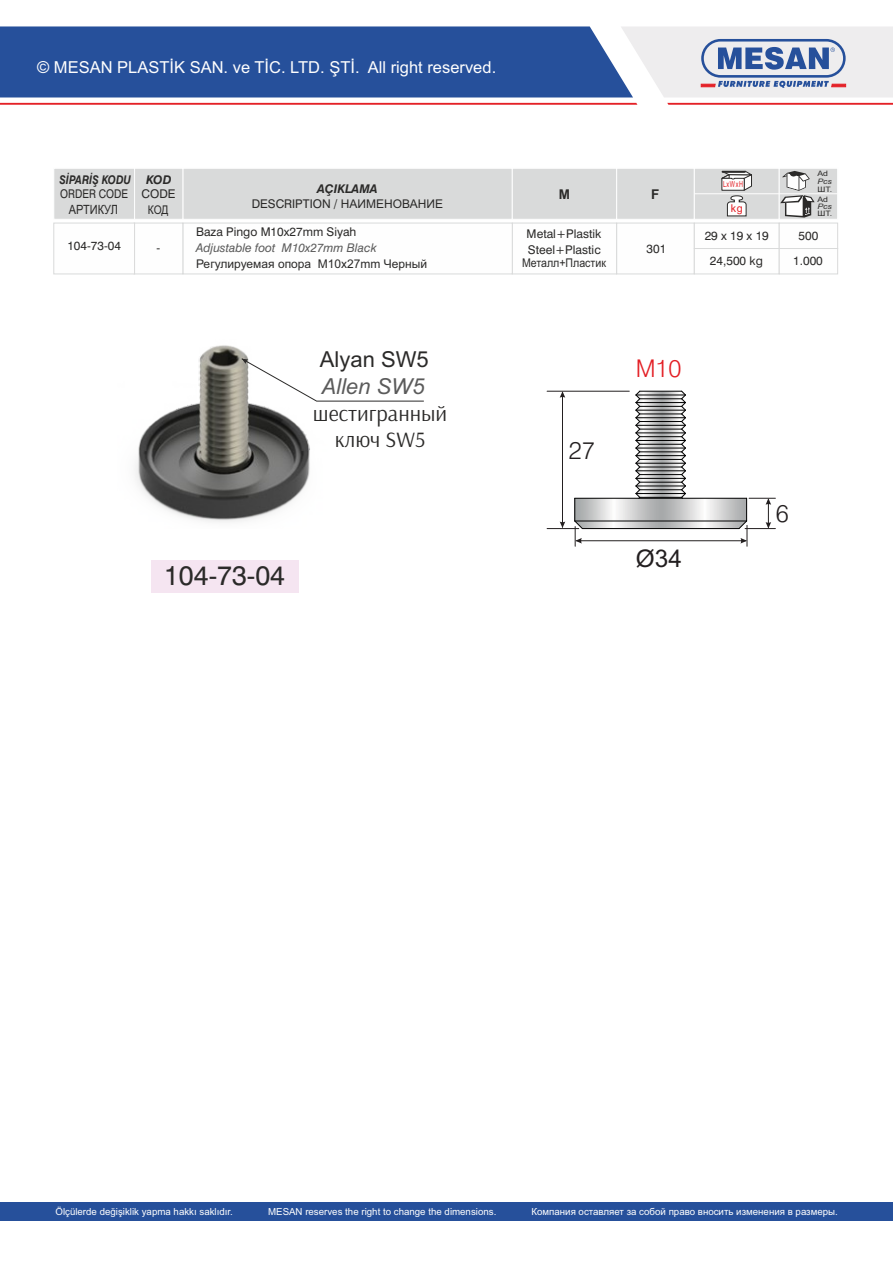
<style>
.page{position:relative;width:893px;height:1263px;background:#fff}
.page>*{position:absolute;margin:0;border:0;box-sizing:border-box;transform-origin:0 0}
.t1{font:27.15px "Swiss 721 BT";color:#2b2a29}
.t2{font:24.45px "Arial";color:#231f20}
.t3{font:300 24.45px "Swiss 721 BT";color:#231f20}
.t4{font:300 24.45px "Swiss 721 BT";color:#e31e24}
.t5{font:22.05px/26.2px "Arsenal";color:#2b2a29;text-align:center}
.t6{font:22.05px "Arial";color:#2b2a29}
.t7{font:italic 22.05px "Arial";color:#5b5b5b}
.t8{font:16.5px "Arial";color:#fefefe}
.t9{font:700 13.5px "Arial";color:#2b2a29}
.t10{font:12.75px "Arial";color:#2b2a29;scale:.86 1}
.t11{font:12px/14.4px "Swiss 721 BT";color:#2b2a29;text-align:center}
.t12{font:12px "Arial";color:#2b2a29}
.t13{font:italic 12px "Swiss 721 BT";color:#5b5b5b}
.t14{font:12px "Arial";color:#2b2a29;scale:.88 1}
.t15{font:italic 700 12px "Swiss 721 BT";color:#2b2a29;scale:.86 1}
.t16{font:12px "Swiss 721 BT";color:#2b2a29;scale:.86 1}
.t17{font:italic 700 12px "Swiss 721 BT";color:#2b2a29}
.t18{font:12px "Arial";color:#2b2a29;scale:.86 1}
.t19{font:10.8px "Arial";color:#e31e24}
.t20{font:9.75px "Arial";color:#fefefe}
.t21{font:8.25px "Arial";letter-spacing:.105em;color:#e31e24;scale:.66 1}
.t22{font:7.5px/9.6px "Arial";color:#2b2a29;scale:1.16 1}
.t23{font:italic 7.5px "Arial";color:#2b2a29;scale:1.16 1}
.s1{font-weight:700;font-style:italic}
.s2{font-family:"Arial"}
</style>
<div class="page">
<svg style="left:0;top:103px;width:637px;height:2px"></svg>
<svg style="left:667px;top:103px;width:226px;height:2px"></svg>
<svg style="left:0;top:26px;width:893px;height:71px;background:#5d7bb2"></svg>
<div style="left:0;top:1202px;width:893px;height:18px;background:#26509b"></div>
<img style="left:583px;top:499px;width:156px;height:29px">
<img style="left:640px;top:392px;width:41px;height:105px">
<hr style="left:640px;top:497px;width:42px;height:1px;background:#000">
<hr style="left:636px;top:493px;width:49px;height:1px;background:#000">
<hr style="left:636px;top:486px;width:49px;height:1px;background:#000">
<hr style="left:640px;top:489px;width:42px;height:1px;background:#000">
<hr style="left:640px;top:482px;width:42px;height:1px;background:#000">
<hr style="left:636px;top:478px;width:49px;height:1px;background:#000">
<hr style="left:640px;top:474px;width:42px;height:1px;background:#000">
<hr style="left:636px;top:470px;width:49px;height:1px;background:#000">
<hr style="left:636px;top:463px;width:49px;height:1px;background:#000">
<hr style="left:640px;top:467px;width:42px;height:1px;background:#000">
<hr style="left:640px;top:459px;width:42px;height:1px;background:#000">
<hr style="left:636px;top:455px;width:49px;height:1px;background:#000">
<hr style="left:640px;top:452px;width:42px;height:1px;background:#000">
<hr style="left:636px;top:448px;width:49px;height:1px;background:#000">
<hr style="left:636px;top:440px;width:49px;height:1px;background:#000">
<hr style="left:640px;top:444px;width:42px;height:1px;background:#000">
<hr style="left:640px;top:436px;width:42px;height:1px;background:#000">
<hr style="left:636px;top:433px;width:49px;height:1px;background:#000">
<hr style="left:636px;top:425px;width:49px;height:1px;background:#000">
<hr style="left:640px;top:429px;width:42px;height:1px;background:#000">
<hr style="left:640px;top:421px;width:42px;height:1px;background:#000">
<hr style="left:636px;top:417px;width:49px;height:1px;background:#000">
<hr style="left:636px;top:410px;width:49px;height:1px;background:#000">
<hr style="left:640px;top:414px;width:42px;height:1px;background:#000">
<hr style="left:636px;top:402px;width:49px;height:1px;background:#000">
<hr style="left:640px;top:406px;width:42px;height:1px;background:#000">
<hr style="left:640px;top:398px;width:42px;height:1px;background:#000">
<hr style="left:640px;top:391px;width:42px;height:1px;background:#000">
<hr style="left:636px;top:395px;width:49px;height:1px;background:#000">
<hr style="left:575px;top:498px;width:172px;height:1px;background:#000">
<hr style="left:575px;top:521px;width:172px;height:1px;background:#000">
<hr style="left:582px;top:528px;width:157px;height:1px;background:#000">
<svg style="left:635px;top:391px;width:5px;height:108px"></svg>
<svg style="left:681px;top:391px;width:5px;height:108px"></svg>
<hr style="left:576px;top:540px;width:170px;height:1px;background:#231f20">
<svg style="left:574px;top:498px;width:9px;height:48px"></svg>
<svg style="left:739px;top:498px;width:36px;height:48px"></svg>
<hr style="left:745px;top:528px;width:30px;height:1px;background:#231f20">
<hr style="left:562px;top:392px;width:1px;height:135px;background:#231f20">
<svg style="left:560px;top:521px;width:5px;height:7px"></svg>
<svg style="left:560px;top:392px;width:5px;height:6px"></svg>
<hr style="left:547px;top:528px;width:32px;height:1px;background:#231f20">
<hr style="left:547px;top:391px;width:82px;height:1px;background:#231f20">
<div style="left:152px;top:560px;width:147px;height:33px;background:#f5e5f1"></div>
<img style="left:135px;top:345px;width:193px;height:177px">
<svg style="left:241px;top:358px;width:183px;height:43px"></svg>
<svg style="left:53px;top:169px;width:785px;height:105px"></svg>
<h3 class="t8" style="left:37px;top:61px;width:461px">© MESAN PLASTİK SAN. ve TİC. LTD. ŞTİ. All right reserved.</h3>
<p class="t15" style="left:59px;top:175px;width:85px">SİPARİŞ KODU</p>
<p class="t16" style="left:60px;top:189px;width:80px">ORDER CODE</p>
<h3 class="t10" style="left:69px;top:205px;width:59px">АРТИКУЛ</h3>
<p class="t17" style="left:146px;top:175px;width:27px">KOD</p>
<p class="t11" style="left:141px;top:188px;width:35px">CODE</p>
<p class="t18" style="left:148px;top:205px;width:26px">КОД</p>
<p class="t11" style="left:252px;top:183px;width:193px"><span class="s1">AÇIKLAMA<br></span>DESCRIPTION / <span class="s2">НАИМЕНОВАНИЕ</span></p>
<h3 class="t9" style="left:559px;top:189px;width:13px">M</h3>
<h3 class="t9" style="left:651px;top:189px;width:10px">F</h3>
<p class="t21" style="left:723px;top:181px;width:32px">LxWxH</p>
<p class="t19" style="left:731px;top:204px;width:13px">kg</p>
<p class="t22" style="left:817px;top:169px;width:11px">Ad</p>
<p class="t23" style="left:817px;top:178px;width:14px">Pcs</p>
<p class="t22" style="left:817px;top:185px;width:14px">ШТ.<br>Ad</p>
<p class="t23" style="left:817px;top:204px;width:14px">Pcs</p>
<p class="t22" style="left:817px;top:210px;width:14px">ШТ.</p>
<p class="t11" style="left:67px;top:240px;width:55px">104-73-04</p>
<p class="t11" style="left:157px;top:241px;width:5px">-</p>
<p class="t11" style="left:196px;top:225px;width:162px">Baza Pingo M10x27mm Siyah</p>
<p class="t11" style="left:527px;top:227px;width:76px;line-height:15.3px;text-align:left">Metal+Plastik<br>Steel+Plastic</p>
<p class="t14" style="left:522px;top:258px;width:97px">Металл+Пластик</p>
<p class="t13" style="left:196px;top:243px;width:182px">Adjustable foot M10x27mm Black</p>
<p class="t11" style="left:647px;top:242px;width:21px">301</p>
<p class="t12" style="left:196px;top:259px;width:232px">Регулируемая опора M10x27mm Черный</p>
<p class="t11" style="left:705px;top:224px;width:66px;line-height:24.8px">29 x 19 x 19<br>24,500 kg</p>
<p class="t11" style="left:793px;top:224px;width:31px;line-height:25.5px">500<br>1.000</p>
<h3 class="t6" style="left:320px;top:351px;width:110px">Alyan SW5</h3>
<h3 class="t7" style="left:321px;top:378px;width:104px">Allen SW5</h3>
<h3 class="t5" style="left:313px;top:402px;width:136px">шестигранный ключ SW5</h3>
<h1 class="t1" style="left:164px;top:565px;width:123px">104-73-04</h1>
<h2 class="t3" style="left:569px;top:441px;width:27px">27</h2>
<h2 class="t4" style="left:636px;top:359px;width:47px">M10</h2>
<h2 class="t2" style="left:636px;top:550px;width:48px">Ø34</h2>
<h2 class="t3" style="left:776px;top:503px;width:14px">6</h2>
<p class="t20" style="left:55px;top:1208px;width:179px">Ölçülerde değişiklik yapma hakkı saklıdır.</p>
<p class="t20" style="left:268px;top:1208px;width:230px">MESAN reserves the right to change the dimensions.</p>
<p class="t20" style="left:531px;top:1208px;width:308px">Компания оставляет за собой право вносить изменения в размеры.</p>
</div>
